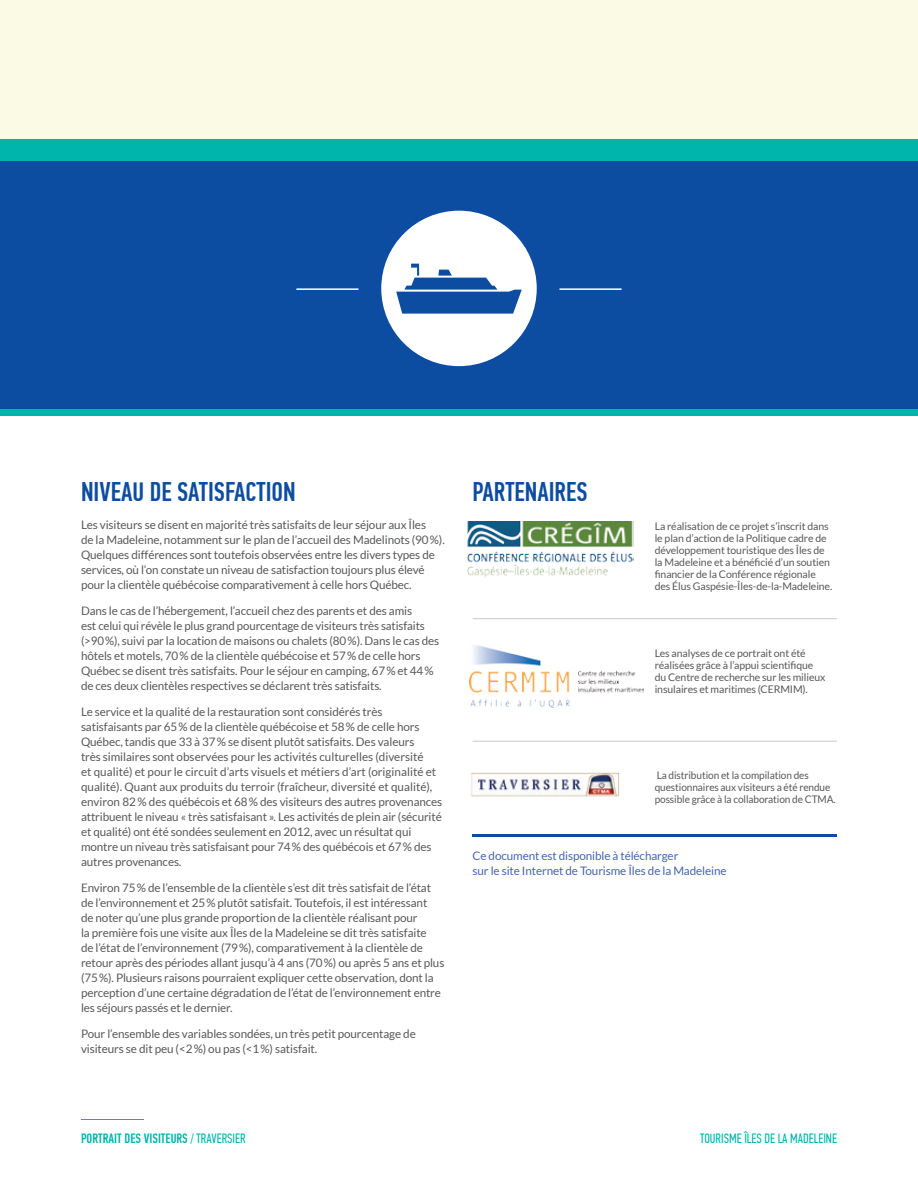
<style>
.page{position:relative;width:918px;height:1188px;background:#fff}
.page>*{position:absolute;margin:0;border:0;box-sizing:border-box;transform-origin:0 0}
.sous-titre{font:500 27px "PF Din Text Comp Pro";color:#0d4da1}
.t1{font:500 13.5px "PF Din Text Comp Pro";color:#00b5ac}
.t2{font:13.5px "PF Din Text Comp Pro";color:#00b5ac}
.texte{font:11.7px/15px "Lato";letter-spacing:-.01em;color:#57585a}
.texte-2{font:11.7px/15px "Lato";letter-spacing:-.01em;color:#4365b0}
.logo{font:10.5px/12px "Lato";letter-spacing:-.01em;color:#57585a}
.logo-2{font:10.5px/12px "Lato";letter-spacing:-.01em;color:#57585a;scale:.96 1}
.s1{font-weight:400}
</style>
<div class="page">
<hr style="left:82px;top:1119px;width:62px;height:1px;background:#00b5ac">
<div style="left:0;top:0;width:918px;height:410px;background:#fbfbe5"></div>
<div style="left:0;top:139px;width:918px;height:272px;background:#0d4da1"></div>
<div style="left:0;top:139px;width:918px;height:22px;background:#00b5ac"></div>
<hr style="left:296px;top:288px;width:63px;height:2px;background:#fff">
<hr style="left:559px;top:288px;width:63px;height:2px;background:#fff">
<div style="left:0;top:410px;width:918px;height:6px;background:#00b5ac"></div>
<svg style="left:381px;top:211px;width:156px;height:155px"></svg>
<img style="left:471px;top:740px;width:160px;height:97px">
<img style="left:470px;top:645px;width:174px;height:62px">
<img style="left:467px;top:522px;width:166px;height:55px">
<hr style="left:473px;top:618px;width:364px;height:1px;background:#231f20">
<hr style="left:473px;top:741px;width:364px;height:1px;background:#231f20">
<hr style="left:473px;top:834px;width:364px;height:2px;background:#0d4da1">
<p class="sous-titre" style="left:81px;top:476px;width:216px">NIVEAU DE SATISFACTION</p>
<p class="texte" style="left:81px;top:518px;width:365px">Les visiteurs se disent en majorité très satisfaits de leur séjour aux Îles<br>de la Madeleine, notamment sur le plan de l’accueil des Madelinots (90%).<br>Quelques différences sont toutefois observées entre les divers types de services, où l’on constate un niveau de satisfaction toujours plus élevé pour la clientèle québécoise comparativement à celle hors Québec.</p>
<p class="texte" style="left:81px;top:603px;width:360px">Dans le cas de l’hébergement, l’accueil chez des parents et des amis<br>est celui qui révèle le plus grand pourcentage de visiteurs très satisfaits (&gt;90%), suivi par la location de maisons ou chalets (80%). Dans le cas des hôtels et motels, 70% de la clientèle québécoise et 57% de celle hors Québec se disent très satisfaits. Pour le séjour en camping, 67% et 44% de ces deux clientèles respectives se déclarent très satisfaits.</p>
<p class="texte" style="left:81px;top:704px;width:363px">Le service et la qualité de la restauration sont considérés très satisfaisants par 65% de la clientèle québécoise et 58% de celle hors Québec, tandis que 33 à 37% se disent plutôt satisfaits. Des valeurs<br>très similaires sont observées pour les activités culturelles (diversité<br>et qualité) et pour le circuit d’arts visuels et métiers d’art (originalité et qualité). Quant aux produits du terroir (fraîcheur, diversité et qualité), environ 82% des québécois et 68% des visiteurs des autres provenances attribuent le niveau « très satisfaisant ». Les activités de plein air (sécurité et qualité) ont été sondées seulement en 2012, avec un résultat qui montre un niveau très satisfaisant pour 74% des québécois et 67% des autres provenances.</p>
<p class="texte" style="left:81px;top:880px;width:365px">Environ 75% de l’ensemble de la clientèle s’est dit très satisfait de l’état de l’environnement et 25% plutôt satisfait. Toutefois, il est intéressant<br>de noter qu’une plus grande proportion de la clientèle réalisant pour<br>la première fois une visite aux Îles de la Madeleine se dit très satisfaite<br>de l’état de l’environnement (79%), comparativement à la clientèle de retour après des périodes allant jusqu’à 4 ans (70%) ou après 5 ans et plus (75%). Plusieurs raisons pourraient expliquer cette observation, dont la perception d’une certaine dégradation de l’état de l’environnement entre les séjours passés et le dernier.</p>
<p class="texte" style="left:81px;top:1026px;width:336px">Pour l’ensemble des variables sondées, un très petit pourcentage de visiteurs se dit peu (&lt;2%) ou pas (&lt;1%) satisfait.</p>
<p class="sous-titre" style="left:473px;top:476px;width:117px">PARTENAIRES</p>
<p class="logo" style="left:655px;top:520px;width:179px">La réalisation de ce projet s’inscrit dans le plan d’action de la Politique cadre de développement touristique des Îles de la Madeleine et a bénéficié d’un soutien financier de la Conférence régionale des Élus Gaspésie-Îles-de-la-Madeleine.</p>
<p class="logo" style="left:655px;top:647px;width:172px">Les analyses de ce portrait ont été réalisées grâce à l’appui scientifique du Centre de recherche sur les milieux insulaires et maritimes (CERMIM).</p>
<p class="logo-2" style="left:655px;top:769px;width:190px">La distribution et la compilation des questionnaires aux visiteurs a été rendue possible grâce à la collaboration de CTMA.</p>
<p class="texte-2" style="left:473px;top:848px;width:255px">Ce document est disponible à télécharger<br>sur le site Internet de Tourisme Îles de la Madeleine</p>
<p class="t1" style="left:81px;top:1131px;width:166px">PORTRAIT DES VISITEURS <span class="s1">/ TRAVERSIER</span></p>
<p class="t2" style="left:700px;top:1131px;width:138px">TOURISME ÎLES DE LA MADELEINE</p>
</div>
